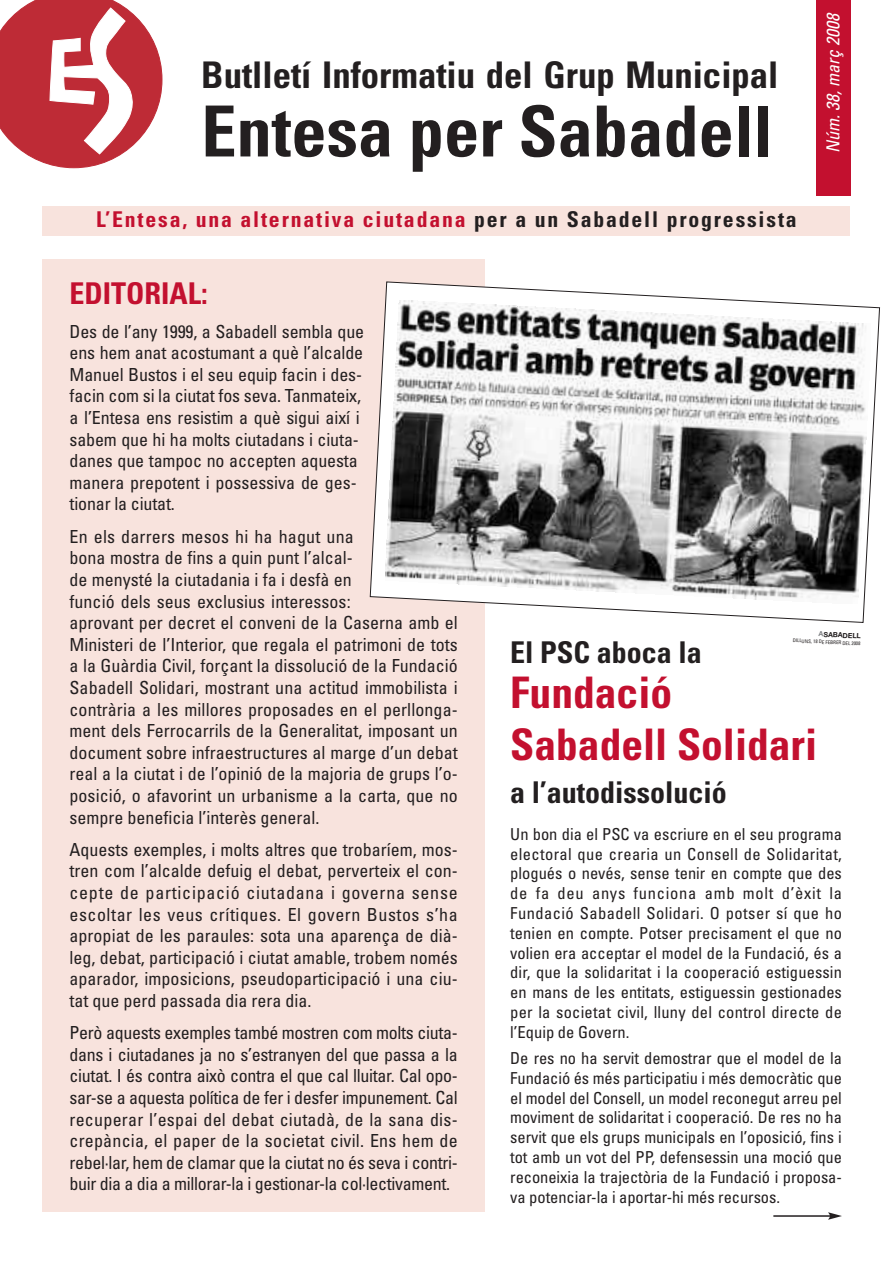
<style>
.page{position:relative;width:893px;height:1263px;background:#fff}
.page>*{position:absolute;margin:0;border:0;box-sizing:border-box;transform-origin:0 0}
.t1{font:700 condensed 70.5px "Univers";color:#231f20}
.t2{font:700 condensed 43.5px/52.2px "Univers";color:#c3102f}
.t3{font:700 condensed 36.75px "Univers";color:#231f20}
.t4{font:700 condensed 30px "Univers";color:#231f20}
.t5{font:700 condensed 30px "Univers";color:#c3102f}
.t6{font:700 condensed 21.75px "Univers";letter-spacing:.085em;color:#c3102f}
.t7{font:condensed 18px/21.6px "Univers";color:#231f20}
.t8{font:italic condensed 18px "Univers";color:#fff}
.t9{font:condensed 16.5px/19.8px "Univers";color:#231f20;text-align:justify}
.t10{font:700 7.05px "Helvetica Neue";color:#231f20}
.t11{font:condensed 5.1px "Univers";color:#231f20}
.s1{color:#231f20}
.s2{color:#808285}
</style>
<div class="page">
<div style="left:816px;top:0;width:34px;height:196px;background:#c3102f"></div>
<svg style="left:0;top:0;width:163px;height:169px"></svg>
<div style="left:43px;top:259px;width:442px;height:953px;background:#f8e3dd"></div>
<div style="left:43px;top:206px;width:807px;height:30px;background:#f8e3dd"></div>
<hr style="left:773px;top:1215px;width:58px;height:2px;background:#231f20">
<svg style="left:828px;top:1212px;width:14px;height:8px"></svg>
<svg style="left:370px;top:281px;width:510px;height:342px"></svg>
<h3 class="t3" style="left:201px;top:61px;width:579px">Butlletí Informatiu del Grup Municipal</h3>
<h1 class="t1" style="left:201px;top:106px;width:573px">Entesa per Sabadell</h1>
<p class="t6" style="left:96px;top:211px;width:702px">L’Entesa, una alternativa ciutadana <span class="s1">per a un Sabadell progressista</span></p>
<p class="t8" style="left:826px;top:153px;width:142px;rotate:-90deg">Núm. 38, març 2008</p>
<h3 class="t5" style="left:70px;top:282px;width:140px">EDITORIAL:</h3>
<p class="t7" style="left:70px;top:322px;width:296px">Des de l’any 1999, a Sabadell sembla que ens hem anat acostumant a què l’alcalde Manuel Bustos i el seu equip facin i des&shy;facin com si la ciutat fos seva. Tanmateix, a l’Entesa ens resistim a què sigui així i sabem que hi ha molts ciutadans i ciuta&shy;danes que tampoc no accepten aquesta manera prepotent i possessiva de ges&shy;tionar la ciutat.</p>
<p class="t7" style="left:70px;top:527px;width:390px">En els darrers mesos hi ha hagut una<br>bona mostra de fins a quin punt l’alcal-<br>de menysté la ciutadania i fa i desfà en<br>funció dels seus exclusius interessos:<br>aprovant per decret el conveni de la Caserna amb el Ministeri de l’Interior, que regala el patrimoni de tots a la Guàrdia Civil, forçant la dissolució de la Fundació Sabadell Solidari, mostrant una actitud immobilista i contrària a les millores proposades en el perllonga&shy;ment dels Ferrocarrils de la Generalitat, imposant un document sobre infraestructures al marge d’un debat real a la ciutat i de l’opinió de la majoria de grups l’o&shy;posició, o afavorint un urbanisme a la carta, que no sempre beneficia l’interès general.</p>
<p class="t7" style="left:70px;top:840px;width:390px;text-align:justify">Aquests exemples, i molts altres que trobaríem, mos&shy;tren com l’alcalde defuig el debat, perverteix el con&shy;cepte de participació ciutadana i governa sense escoltar les veus crítiques. El govern Bustos s’ha apropiat de les paraules: sota una aparença de dià&shy;leg, debat, participació i ciutat amable, trobem només aparador, imposicions, pseudoparticipació i una ciu&shy;tat que perd passada dia rera dia.</p>
<p class="t7" style="left:70px;top:1023px;width:390px;text-align:justify">Però aquests exemples també mostren com molts ciuta&shy;dans i ciutadanes ja no s’estranyen del que passa a la ciutat. I és contra això contra el que cal lluitar. Cal opo&shy;sar-se a aquesta política de fer i desfer impunement. Cal recuperar l’espai del debat ciutadà, de la sana dis&shy;crepància, el paper de la societat civil. Ens hem de rebel·lar, hem de clamar que la ciutat no és seva i contri&shy;buir dia a dia a millorar-la i gestionar-la col·lectivament.</p>
<p class="t10" style="left:819px;top:631px;width:44px;rotate:3deg"><span class="s2">A</span>SABADELL</p>
<p class="t11" style="left:793px;top:638px;width:69px;rotate:3deg">DILLUNS, 18 DE FEBRER DEL 2008</p>
<h3 class="t4" style="left:510px;top:641px;width:193px">El PSC aboca la</h3>
<h2 class="t2" style="left:510px;top:670px;width:308px">Fundació<br>Sabadell Solidari</h2>
<h3 class="t4" style="left:510px;top:781px;width:218px">a l’autodissolució</h3>
<p class="t9" style="left:510px;top:825px;width:333px">Un bon dia el PSC va escriure en el seu programa electoral que crearia un Consell de Solidaritat, plogués o nevés, sense tenir en compte que des de fa deu anys funciona amb molt d’èxit la Fundació Sabadell Solidari. O potser sí que ho tenien en compte. Potser precisament el que no volien era acceptar el model de la Fundació, és a dir, que la solidaritat i la cooperació estiguessin en mans de les entitats, estiguessin gestionades per la societat civil, lluny del control directe de l’Equip de Govern.</p>
<p class="t9" style="left:510px;top:1049px;width:333px">De res no ha servit demostrar que el model de la Fundació és més participatiu i més democràtic que el model del Consell, un model reconegut arreu pel moviment de solidaritat i cooperació. De res no ha servit que els grups municipals en l’oposició, fins i tot amb un vot del PP, defensessin una moció que reconeixia la trajectòria de la Fundació i proposa&shy;va potenciar-la i aportar-hi més recursos.</p>
</div>
